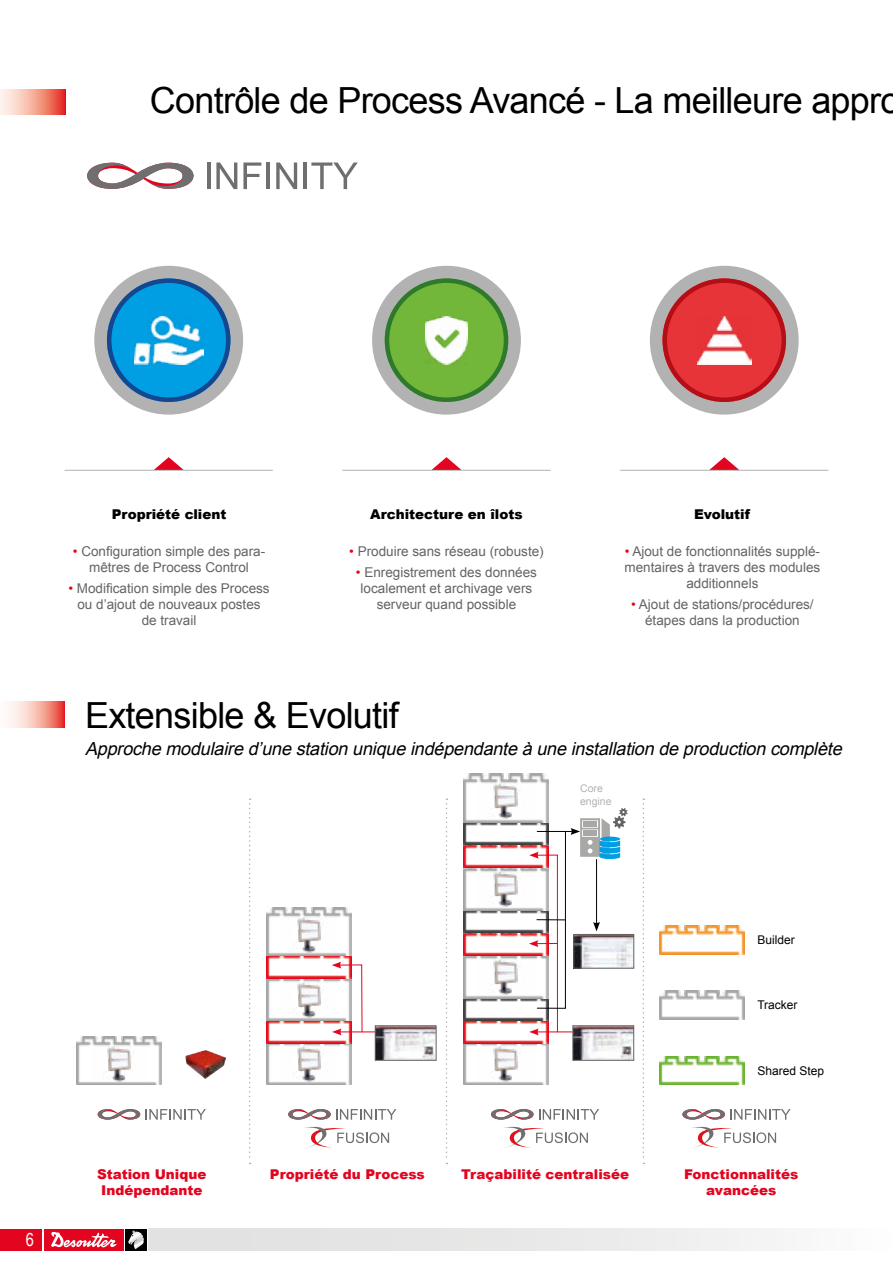
<style>
.page{position:relative;width:893px;height:1263px;background:#fff}
.page>*{position:absolute;margin:0;border:0;box-sizing:border-box;transform-origin:0 0}
.t1{font:36px "Arial";letter-spacing:-.02em;color:#000}
.t2{font:italic 18px "Arial";color:#000}
.t3{font:18px "Arial Narrow";color:#fff}
.t4{font:13.5px/16.2px "Arial";color:#646363;text-align:center}
.t5{font:900 13.5px/16.2px "Arial";color:#e30520}
.t6{font:900 13.5px "Arial";color:#000}
.t7{font:12px "Arial";color:#000}
.t8{font:10.5px/12.6px "Arial";color:#b3b2b2}
.s1{color:#e30520}
</style>
<div class="page">
<div style="left:0;top:1229px;width:43px;height:21px;background:#e30520"></div>
<div style="left:148px;top:1229px;width:745px;height:21px;background:linear-gradient(to right,#ddd,#f8f8f8)"></div>
<div style="left:125px;top:1229px;width:22px;height:21px;background:#000"></div>
<div style="left:44px;top:1229px;width:80px;height:21px;background:#e30520"></div>
<svg style="left:51px;top:1231px;width:66px;height:16px"></svg>
<svg style="left:128px;top:1230px;width:16px;height:19px"></svg>
<svg style="left:0;top:89px;width:65px;height:26px;background:#f4a395"></svg>
<hr style="left:207px;top:162px;width:3px;height:27px;background:#706f6f">
<svg style="left:216px;top:162px;width:21px;height:27px"></svg>
<svg style="left:243px;top:162px;width:18px;height:27px"></svg>
<hr style="left:267px;top:162px;width:3px;height:27px;background:#706f6f">
<svg style="left:276px;top:162px;width:21px;height:27px"></svg>
<hr style="left:304px;top:162px;width:3px;height:27px;background:#706f6f">
<svg style="left:311px;top:162px;width:47px;height:27px"></svg>
<svg style="left:87px;top:163px;width:106px;height:26px"></svg>
<img style="left:185px;top:1050px;width:41px;height:29px">
<div style="left:94px;top:266px;width:149px;height:149px;border:14px solid #b3b2b2;border-radius:50%"></div>
<div style="left:107px;top:278px;width:123px;height:124px;background:#009fe3;border-radius:50%"></div>
<div style="left:107px;top:278px;width:123px;height:124px;border:4px solid #154690;border-radius:50%"></div>
<img style="left:134px;top:316px;width:69px;height:48px">
<div style="left:372px;top:266px;width:149px;height:149px;border:14px solid #b3b2b2;border-radius:50%"></div>
<div style="left:385px;top:278px;width:123px;height:124px;background:#72b73a;border-radius:50%"></div>
<div style="left:385px;top:278px;width:123px;height:124px;border:4px solid #2e792c;border-radius:50%"></div>
<img style="left:425px;top:316px;width:43px;height:48px">
<div style="left:650px;top:266px;width:149px;height:149px;border:14px solid #b3b2b2;border-radius:50%"></div>
<div style="left:662px;top:278px;width:124px;height:124px;background:#e73439;border-radius:50%"></div>
<div style="left:662px;top:278px;width:124px;height:124px;border:4px solid #b60e17;border-radius:50%"></div>
<img style="left:697px;top:316px;width:54px;height:48px">
<hr style="left:65px;top:470px;width:208px;height:1px;background:#b3b2b2">
<svg style="left:154px;top:457px;width:30px;height:13px"></svg>
<hr style="left:343px;top:470px;width:207px;height:1px;background:#b3b2b2">
<svg style="left:432px;top:457px;width:29px;height:13px"></svg>
<hr style="left:620px;top:470px;width:208px;height:1px;background:#b3b2b2">
<svg style="left:709px;top:457px;width:30px;height:13px"></svg>
<svg style="left:8px;top:702px;width:57px;height:25px"></svg>
<img style="left:77px;top:1037px;width:85px;height:48px">
<img style="left:266px;top:1043px;width:86px;height:42px">
<img style="left:463px;top:1043px;width:85px;height:42px">
<img style="left:659px;top:991px;width:86px;height:28px">
<img style="left:659px;top:926px;width:86px;height:28px">
<img style="left:659px;top:1056px;width:86px;height:29px">
<svg style="left:146px;top:1109px;width:60px;height:11px"></svg>
<svg style="left:98px;top:1109px;width:42px;height:10px"></svg>
<svg style="left:288px;top:1109px;width:108px;height:11px"></svg>
<svg style="left:539px;top:1109px;width:60px;height:11px"></svg>
<svg style="left:491px;top:1109px;width:42px;height:10px"></svg>
<svg style="left:682px;top:1109px;width:109px;height:11px"></svg>
<svg style="left:305px;top:1127px;width:84px;height:21px"></svg>
<svg style="left:503px;top:1127px;width:85px;height:21px"></svg>
<svg style="left:692px;top:1127px;width:84px;height:21px"></svg>
<img style="left:266px;top:1021px;width:86px;height:22px">
<img style="left:463px;top:1020px;width:66px;height:23px">
<img style="left:266px;top:978px;width:66px;height:43px">
<img style="left:266px;top:955px;width:86px;height:23px">
<img style="left:266px;top:907px;width:86px;height:48px">
<img style="left:463px;top:998px;width:66px;height:22px">
<img style="left:463px;top:956px;width:66px;height:42px">
<img style="left:463px;top:933px;width:66px;height:23px">
<img style="left:463px;top:910px;width:66px;height:23px">
<img style="left:463px;top:867px;width:66px;height:43px">
<img style="left:463px;top:845px;width:66px;height:22px">
<img style="left:463px;top:822px;width:66px;height:23px">
<img style="left:463px;top:774px;width:85px;height:48px">
<svg style="left:249px;top:798px;width:2px;height:366px"></svg>
<svg style="left:446px;top:798px;width:1px;height:366px"></svg>
<svg style="left:643px;top:798px;width:1px;height:366px"></svg>
<img style="left:91px;top:1045px;width:56px;height:37px">
<img style="left:281px;top:1045px;width:56px;height:37px">
<img style="left:478px;top:1045px;width:55px;height:37px">
<img style="left:281px;top:981px;width:51px;height:37px">
<img style="left:478px;top:958px;width:51px;height:37px">
<img style="left:281px;top:916px;width:56px;height:37px">
<img style="left:478px;top:871px;width:51px;height:36px">
<img style="left:478px;top:783px;width:55px;height:36px">
<hr style="left:339px;top:1031px;width:36px;height:1px;background:#e30520">
<svg style="left:332px;top:962px;width:31px;height:73px"></svg>
<svg style="left:374px;top:1025px;width:63px;height:36px"></svg>
<svg style="left:529px;top:808px;width:105px;height:253px"></svg>
<h1 class="t1" style="left:150px;top:77px;width:752px">Contrôle de Process Avancé - La meilleure appro</h1>
<p class="t6" style="left:112px;top:504px;width:116px">Propriété client</p>
<p class="t4" style="left:73px;top:543px;width:194px"><span class="s1">•</span> Configuration simple des para&shy;mêtres de Process Control</p>
<p class="t4" style="left:68px;top:580px;width:203px"><span class="s1">•</span> Modification simple des Process ou d’ajout de nouveaux postes de travail</p>
<p class="t6" style="left:370px;top:504px;width:154px">Architecture en îlots</p>
<p class="t4" style="left:349px;top:543px;width:196px"><span class="s1">•</span> Produire sans réseau (robuste)</p>
<p class="t4" style="left:356px;top:564px;width:183px"><span class="s1">•</span> Enregistrement des données localement et archivage vers serveur quand possible</p>
<p class="t6" style="left:694px;top:504px;width:57px">Evolutif</p>
<p class="t4" style="left:624px;top:543px;width:197px"><span class="s1">•</span> Ajout de fonctionnalités supplé&shy;mentaires à travers des modules additionnels</p>
<p class="t4" style="left:631px;top:596px;width:184px"><span class="s1">•</span> Ajout de stations/procédures/ étapes dans la production</p>
<h1 class="t1" style="left:85px;top:692px;width:315px">Extensible &amp; Evolutif</h1>
<h2 class="t2" style="left:85px;top:737px;width:763px">Approche modulaire d’une station unique indépendante à une installation de production complète</h2>
<p class="t8" style="left:580px;top:782px;width:33px">Core engine</p>
<h2 class="t3" style="left:26px;top:1227px;width:10px">6</h2>
<p class="t7" style="left:757px;top:932px;width:39px">Builder</p>
<p class="t7" style="left:757px;top:997px;width:42px">Tracker</p>
<p class="t7" style="left:757px;top:1063px;width:68px">Shared Step</p>
<p class="t5" style="left:97px;top:1166px;width:111px">Station Unique<br>Indépendante</p>
<p class="t5" style="left:270px;top:1166px;width:156px">Propriété du Process</p>
<p class="t5" style="left:461px;top:1166px;width:170px">Traçabilité centralisée</p>
<p class="t5" style="left:684px;top:1166px;width:116px;text-align:center">Fonctionnalités avancées</p>
</div>
